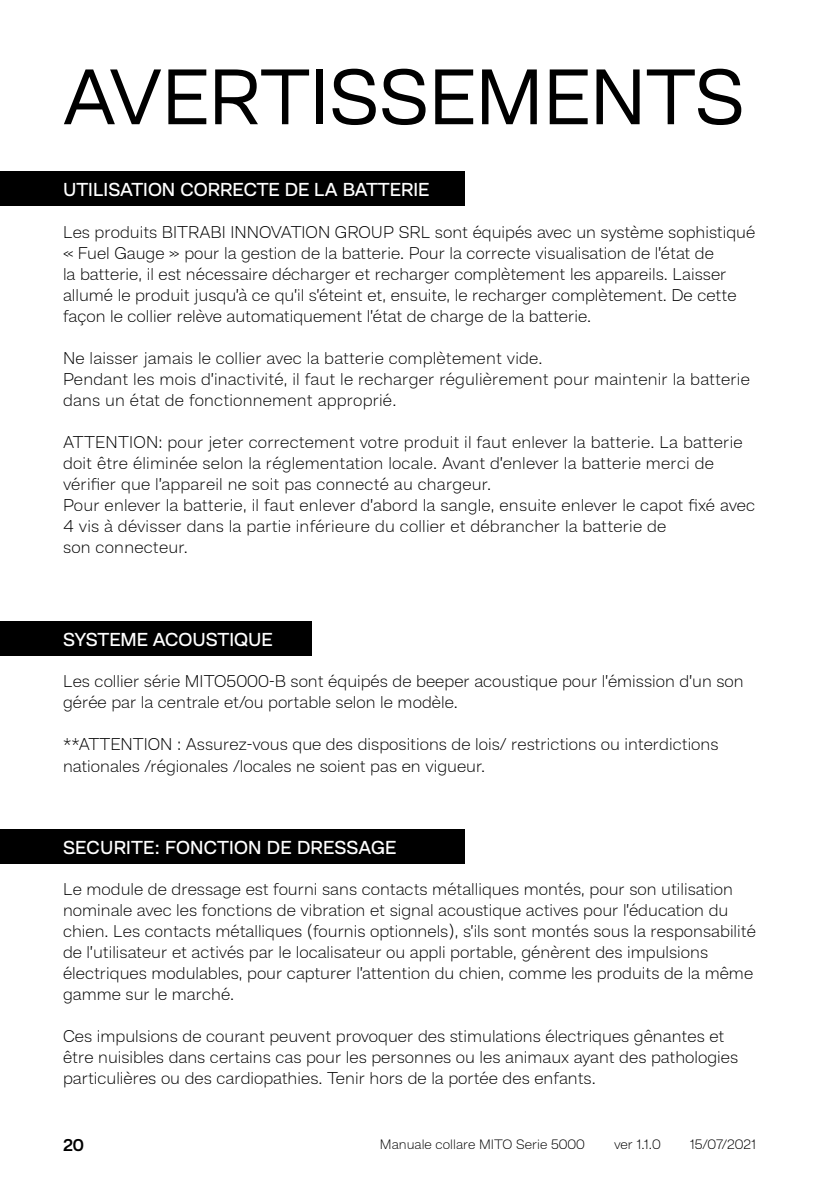
<style>
.page{position:relative;width:819px;height:1191px;background:#fff}
.page>*{position:absolute;margin:0;border:0;box-sizing:border-box;transform-origin:0 0}
.t1{font:80.5px "Hando";color:#000}
.t2{font:500 19.25px "Hando";color:#fff}
.t3{font:200 17.5px/21px "Hando";color:#000}
.t4{font:600 17.5px "Hando";color:#000}
.t5{font:200 14px "Hando";color:#000}
</style>
<div class="page">
<div style="left:0;top:171px;width:464px;height:35px;background:#000"></div>
<div style="left:0;top:621px;width:311px;height:35px;background:#000"></div>
<div style="left:0;top:829px;width:464px;height:35px;background:#000"></div>
<h1 class="t1" style="left:63px;top:48px;width:683px">AVERTISSEMENTS</h1>
<p class="t2" style="left:63px;top:178px;width:368px">UTILISATION CORRECTE DE LA BATTERIE</p>
<p class="t3" style="left:63px;top:221px;width:693px">Les produits BITRABI INNOVATION GROUP SRL sont équipés avec un système sophistiqué « Fuel Gauge » pour la gestion de la batterie. Pour la correcte visualisation de l’état de<br>la batterie, il est nécessaire décharger et recharger complètement les appareils. Laisser allumé le produit jusqu’à ce qu’il s’éteint et, ensuite, le recharger complètement. De cette façon le collier relève automatiquement l’état de charge de la batterie.</p>
<p class="t3" style="left:63px;top:347px;width:688px">Ne laisser jamais le collier avec la batterie complètement vide.<br>Pendant les mois d’inactivité, il faut le recharger régulièrement pour maintenir la batterie dans un état de fonctionnement approprié.</p>
<p class="t3" style="left:63px;top:431px;width:693px">ATTENTION: pour jeter correctement votre produit il faut enlever la batterie. La batterie doit être éliminée selon la réglementation locale. Avant d’enlever la batterie merci de vérifier que l’appareil ne soit pas connecté au chargeur.<br>Pour enlever la batterie, il faut enlever d’abord la sangle, ensuite enlever le capot fixé avec 4 vis à dévisser dans la partie inférieure du collier et débrancher la batterie de<br>son connecteur.</p>
<p class="t2" style="left:63px;top:628px;width:211px">SYSTEME ACOUSTIQUE</p>
<p class="t3" style="left:63px;top:670px;width:682px">Les collier série MITO5000-B sont équipés de beeper acoustique pour l’émission d’un son gérée par la centrale et/ou portable selon le modèle.</p>
<p class="t3" style="left:63px;top:733px;width:657px">**ATTENTION : Assurez-vous que des dispositions de lois/ restrictions ou interdictions nationales /régionales /locales ne soient pas en vigueur.</p>
<p class="t2" style="left:63px;top:835px;width:335px">SECURITE: FONCTION DE DRESSAGE</p>
<p class="t3" style="left:63px;top:878px;width:694px">Le module de dressage est fourni sans contacts métalliques montés, pour son utilisation nominale avec les fonctions de vibration et signal acoustique actives pour l’éducation du chien. Les contacts métalliques (fournis optionnels), s’ils sont montés sous la responsabilité de l’utilisateur et activés par le localisateur ou appli portable, génèrent des impulsions électriques modulables, pour capturer l’attention du chien, comme les produits de la même gamme sur le marché.</p>
<p class="t3" style="left:63px;top:1025px;width:676px">Ces impulsions de courant peuvent provoquer des stimulations électriques gênantes et être nuisibles dans certains cas pour les personnes ou les animaux ayant des pathologies particulières ou des cardiopathies. Tenir hors de la portée des enfants.</p>
<p class="t4" style="left:63px;top:1134px;width:22px">20</p>
<p class="t5" style="left:380px;top:1135px;width:206px">Manuale collare MITO Serie 5000</p>
<p class="t5" style="left:614px;top:1135px;width:48px">ver 1.1.0</p>
<p class="t5" style="left:690px;top:1135px;width:67px">15/07/2021</p>
</div>
